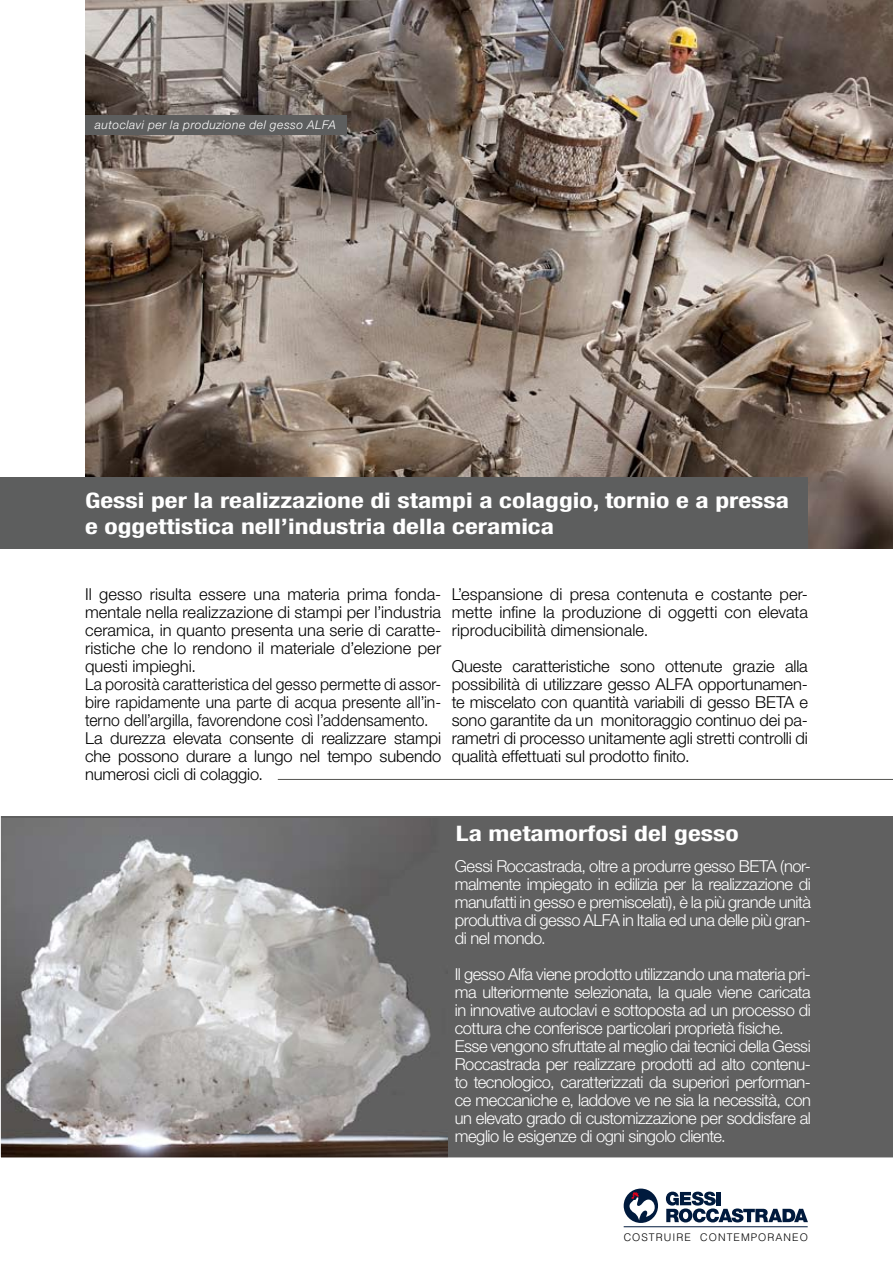
<style>
.page{position:relative;width:893px;height:1263px;background:#fff}
.page>*{position:absolute;margin:0;border:0;box-sizing:border-box;transform-origin:0 0}
.t1{font:700 condensed 21.3px/25.5px "Helvetica Neue";color:#fff;scale:1.29 1}
.t2{font:300 16.5px/18px "Helvetica Neue";color:#000;text-align:justify}
.t3{font:300 16.5px/18px "Helvetica Neue";letter-spacing:-.03em;color:#fff;text-align:justify}
.t4{font:italic 300 12px "Helvetica Neue";letter-spacing:.045em;color:#fff}
.t5{font:300 10.5px "Helvetica";letter-spacing:.1em;color:#000}
</style>
<div class="page">
<img style="left:85px;top:0;width:808px;height:549px">
<div style="left:0;top:478px;width:808px;height:71px;background:#5d5e5e"></div>
<svg style="left:0;top:816px;width:893px;height:342px;background:#7f7e7d"></svg>
<svg style="left:666px;top:1191px;width:142px;height:31px"></svg>
<svg style="left:624px;top:1188px;width:34px;height:35px"></svg>
<svg style="left:628px;top:1192px;width:27px;height:28px"></svg>
<hr style="left:624px;top:1226px;width:184px;height:1px;background:#001a3d">
<hr style="left:278px;top:779px;width:615px;height:1px;background:#545451">
<div style="left:85px;top:115px;width:262px;height:19px;background:#5d5e5e"></div>
<p class="t4" style="left:95px;top:117px;width:243px">autoclavi per la produzione del gesso ALFA</p>
<p class="t1" style="left:85px;top:487px;width:547px">Gessi per la realizzazione di stampi a colaggio, tornio e a pressa e oggettistica nell’industria della ceramica</p>
<p class="t2" style="left:85px;top:584px;width:358px;text-align:left">Il gesso risulta essere una materia prima fonda&shy;mentale nella realizzazione di stampi per l’industria ceramica, in quanto presenta una serie di caratte&shy;ristiche che lo rendono il materiale d’elezione per questi impieghi.<br>La porosità caratteristica del gesso permette di assor&shy;bire rapidamente una parte di acqua presente all’in&shy;terno dell’argilla, favorendone così l’addensamento.<br>La durezza elevata consente di realizzare stampi che possono durare a lungo nel tempo subendo numerosi cicli di colaggio.</p>
<p class="t2" style="left:452px;top:584px;width:358px">L’espansione di presa contenuta e costante per&shy;mette infine la produzione di oggetti con elevata riproducibilità dimensionale.</p>
<p class="t2" style="left:452px;top:656px;width:358px">Queste caratteristiche sono ottenute grazie alla possibilità di utilizzare gesso ALFA opportunamen&shy;te miscelato con quantità variabili di gesso BETA e sono garantite da un monitoraggio continuo dei pa&shy;rametri di processo unitamente agli stretti controlli di qualità effettuati sul prodotto finito.</p>
<p class="t1" style="left:456px;top:820px;width:221px">La metamorfosi del gesso</p>
<p class="t3" style="left:455px;top:857px;width:358px">Gessi Roccastrada, oltre a produrre gesso BETA (nor&shy;malmente impiegato in edilizia per la realizzazione di manufatti in gesso e premiscelati), è la più grande unità produttiva di gesso ALFA in Italia ed una delle più gran&shy;di nel mondo.</p>
<p class="t3" style="left:455px;top:965px;width:358px;text-align:left">Il gesso Alfa viene prodotto utilizzando una materia pri&shy;ma ulteriormente selezionata, la quale viene caricata in innovative autoclavi e sottoposta ad un processo di cottura che conferisce particolari proprietà fisiche.<br>Esse vengono sfruttate al meglio dai tecnici della Gessi Roccastrada per realizzare prodotti ad alto contenu&shy;to tecnologico, caratterizzati da superiori performan&shy;ce meccaniche e, laddove ve ne sia la necessità, con un elevato grado di customizzazione per soddisfare al meglio le esigenze di ogni singolo cliente.</p>
<p class="t5" style="left:624px;top:1230px;width:186px">COSTRUIRE CONTEMPORANEO</p>
</div>
